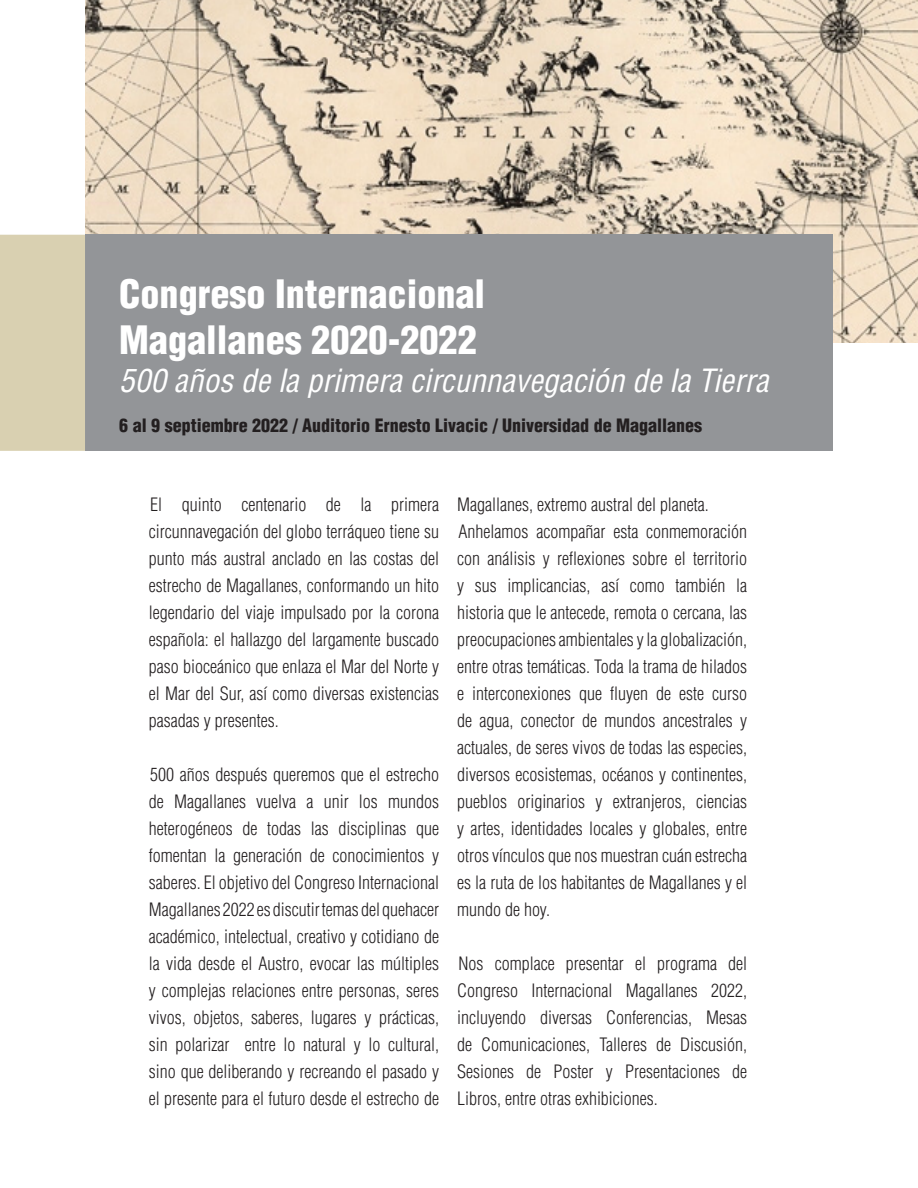
<style>
.page{position:relative;width:918px;height:1188px;background:#fff}
.page>*{position:absolute;margin:0;border:0;box-sizing:border-box;transform-origin:0 0}
.t1{font:900 condensed 38.25px "Helvetica LT Std";color:#fff}
.t2{font:italic condensed 31.2px "Helvetica LT Std";color:#fff}
.t3{font:300 condensed 18px/27px "Helvetica LT Std";color:#231f20;text-align:justify}
.t4{font:900 condensed 18px "Helvetica LT Std";color:#231f20}
</style>
<div class="page">
<img style="left:85px;top:0;width:833px;height:343px">
<div style="left:85px;top:235px;width:748px;height:216px;background:#939598"></div>
<div style="left:0;top:235px;width:85px;height:216px;background:#d9d0b1"></div>
<p class="t1" style="left:119px;top:270px;width:367px">Congreso Internacional</p>
<p class="t1" style="left:119px;top:316px;width:359px">Magallanes 2020-2022</p>
<p class="t2" style="left:119px;top:361px;width:651px">500 años de la primera circunnavegación de la Tierra</p>
<p class="t4" style="left:119px;top:414px;width:584px">6 al 9 septiembre 2022 / Auditorio Ernesto Livacic / Universidad de Magallanes</p>
<p class="t3" style="left:149px;top:491px;width:292px">El quinto centenario de la primera circunnavegación del globo terráqueo tiene su punto más austral anclado en las costas del estrecho de Magallanes, conformando un hito legendario del viaje impulsado por la corona española: el hallazgo del largamente buscado paso bioceánico que enlaza el Mar del Norte y el Mar del Sur, así como diversas existencias pasadas y presentes.</p>
<p class="t3" style="left:149px;top:761px;width:292px">500 años después queremos que el estrecho de Magallanes vuelva a unir los mundos heterogéneos de todas las disciplinas que fomentan la generación de conocimientos y saberes. El objetivo del Congreso Internacional Magallanes 2022 es discutir temas del quehacer académico, intelectual, creativo y cotidiano de la vida desde el Austro, evocar las múltiples y complejas relaciones entre personas, seres vivos, objetos, saberes, lugares y prácticas, sin polarizar entre lo natural y lo cultural, sino que deliberando y recreando el pasado y el presente para el futuro desde el estrecho de</p>
<p class="t3" style="left:457px;top:491px;width:253px">Magallanes, extremo austral del planeta.</p>
<p class="t3" style="left:457px;top:518px;width:292px">Anhelamos acompañar esta conmemoración con análisis y reflexiones sobre el territorio y sus implicancias, así como también la historia que le antecede, remota o cercana, las preocupaciones ambientales y la globalización, entre otras temáticas. Toda la trama de hilados e interconexiones que fluyen de este curso de agua, conector de mundos ancestrales y actuales, de seres vivos de todas las especies, diversos ecosistemas, océanos y continentes, pueblos originarios y extranjeros, ciencias y artes, identidades locales y globales, entre otros vínculos que nos muestran cuán estrecha es la ruta de los habitantes de Magallanes y el mundo de hoy.</p>
<p class="t3" style="left:457px;top:950px;width:292px">Nos complace presentar el programa del Congreso Internacional Magallanes 2022, incluyendo diversas Conferencias, Mesas de Comunicaciones, Talleres de Discusión, Sesiones de Poster y Presentaciones de Libros, entre otras exhibiciones.</p>
</div>
